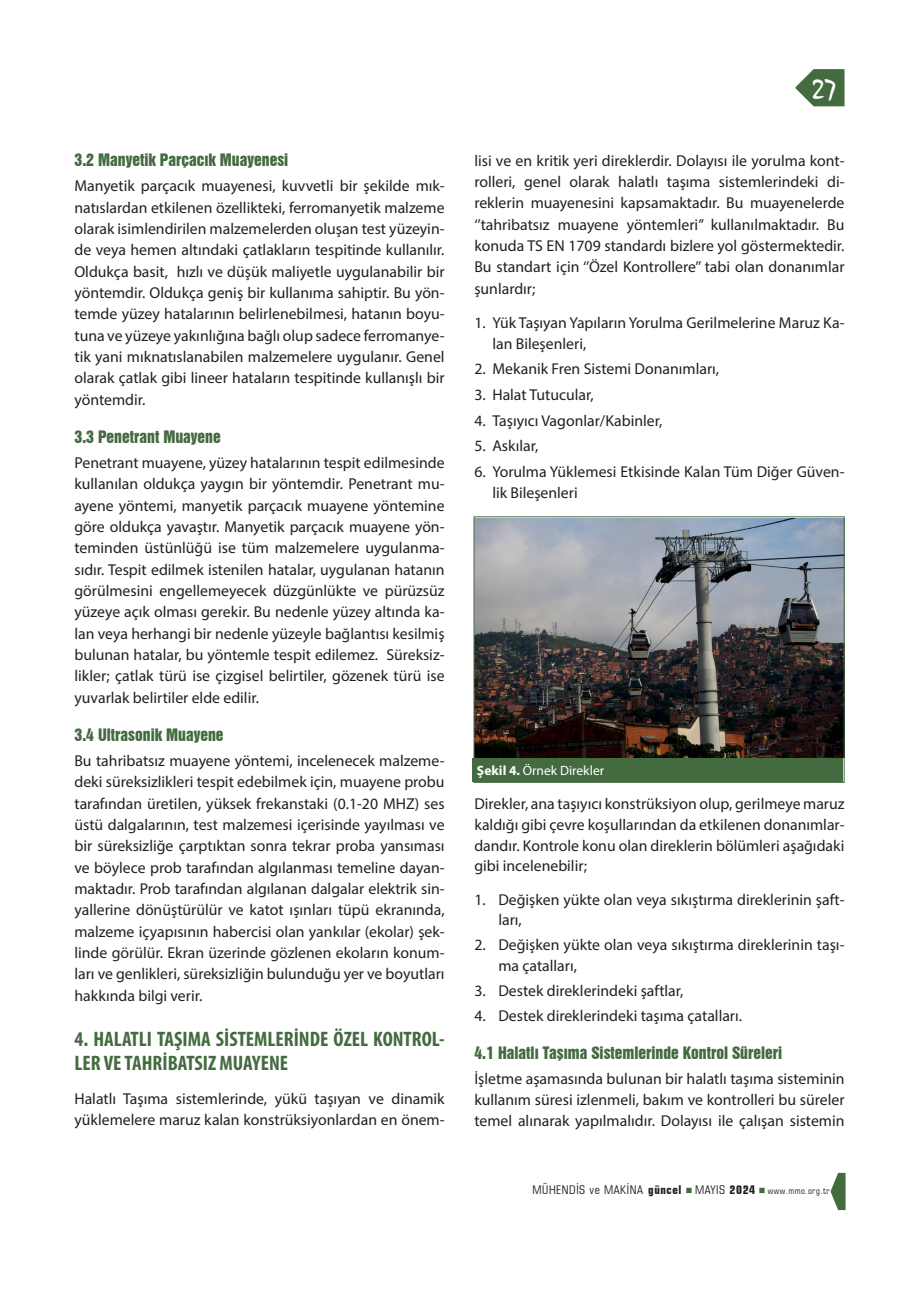
<style>
.page{position:relative;width:919px;height:1289px;background:#fff}
.page>*{position:absolute;margin:0;border:0;box-sizing:border-box;transform-origin:0 0}
.t1{font:27px "TR Mystical Plain";color:#fff}
.kosearabaslikyen{font:700 condensed 21px/24px "Myriad Pro";color:#446a40}
.KOSEMETİN{font:15.75px/21.3px "Myriad Pro";color:#231f20;text-align:justify}
.yaniarabaslik{font:15.75px "Swiss 921 BT Regular A";color:#446a40}
.sekil_yazisi{font:13.5px "Myriad Pro";color:#fff}
.t2{font:condensed 12px "Square 721 BT";letter-spacing:.05em;color:#231f20}
.t3{font:condensed 9px "Square 721 BT";letter-spacing:.05em;color:#231f20}
.s1{font-weight:700}
</style>
<div class="page">
<svg style="left:795px;top:69px;width:49px;height:37px"></svg>
<svg style="left:830px;top:1172px;width:15px;height:37px"></svg>
<img style="left:475px;top:518px;width:367px;height:239px">
<div style="left:473px;top:516px;width:371px;height:266px;border:1px solid #446a40"></div>
<div style="left:472px;top:758px;width:370px;height:23px;background:#446a40"></div>
<p class="yaniarabaslik" style="left:74px;top:149px;width:215px">3.2 Manyetik Parçacık Muayenesi</p>
<p class="KOSEMETİN" style="left:74px;top:175px;width:371px">Manyetik parçacık muayenesi, kuvvetli bir şekilde mık&shy;natıslardan etkilenen özellikteki, ferromanyetik malzeme olarak isimlendirilen malzemelerden oluşan test yüzeyin&shy;de veya hemen altındaki çatlakların tespitinde kullanılır.<br>Oldukça basit, hızlı ve düşük maliyetle uygulanabilir bir yöntemdir. Oldukça geniş bir kullanıma sahiptir. Bu yön&shy;temde yüzey hatalarının belirlenebilmesi, hatanın boyu&shy;tuna ve yüzeye yakınlığına bağlı olup sadece ferromanye&shy;tik yani mıknatıslanabilen malzemelere uygulanır. Genel olarak çatlak gibi lineer hataların tespitinde kullanışlı bir yöntemdir.</p>
<p class="yaniarabaslik" style="left:74px;top:426px;width:148px">3.3 Penetrant Muayene</p>
<p class="KOSEMETİN" style="left:74px;top:452px;width:371px">Penetrant muayene, yüzey hatalarının tespit edilmesinde kullanılan oldukça yaygın bir yöntemdir. Penetrant mu&shy;ayene yöntemi, manyetik parçacık muayene yöntemine göre oldukça yavaştır. Manyetik parçacık muayene yön&shy;teminden üstünlüğü ise tüm malzemelere uygulanma&shy;sıdır. Tespit edilmek istenilen hatalar, uygulanan hatanın görülmesini engellemeyecek düzgünlükte ve pürüzsüz yüzeye açık olması gerekir. Bu nedenle yüzey altında ka&shy;lan veya herhangi bir nedenle yüzeyle bağlantısı kesilmiş bulunan hatalar, bu yöntemle tespit edilemez. Süreksiz&shy;likler; çatlak türü ise çizgisel belirtiler, gözenek türü ise yuvarlak belirtiler elde edilir.</p>
<p class="yaniarabaslik" style="left:74px;top:724px;width:151px">3.4 Ultrasonik Muayene</p>
<p class="KOSEMETİN" style="left:74px;top:750px;width:371px">Bu tahribatsız muayene yöntemi, incelenecek malzeme&shy;deki süreksizlikleri tespit edebilmek için, muayene probu tarafından üretilen, yüksek frekanstaki (0.1-20 MHZ) ses üstü dalgalarının, test malzemesi içerisinde yayılması ve bir süreksizliğe çarptıktan sonra tekrar proba yansıması ve böylece prob tarafından algılanması temeline dayan&shy;maktadır. Prob tarafından algılanan dalgalar elektrik sin&shy;yallerine dönüştürülür ve katot ışınları tüpü ekranında, malzeme içyapısının habercisi olan yankılar (ekolar) şek&shy;linde görülür. Ekran üzerinde gözlenen ekoların konum&shy;ları ve genlikleri, süreksizliğin bulunduğu yer ve boyutları hakkında bilgi verir.</p>
<p class="kosearabaslikyen" style="left:74px;top:1026px;width:371px">4. HALATLI TAŞIMA SİSTEMLERİNDE ÖZEL KONTROL-<br>LER VE TAHRİBATSIZ MUAYENE</p>
<p class="KOSEMETİN" style="left:74px;top:1087px;width:371px">Halatlı Taşıma sistemlerinde, yükü taşıyan ve dinamik yüklemelere maruz kalan konstrüksiyonlardan en önem-</p>
<h1 class="t1" style="left:812px;top:73px;width:25px">27</h1>
<p class="KOSEMETİN" style="left:474px;top:149px;width:371px">lisi ve en kritik yeri direklerdir. Dolayısı ile yorulma kont&shy;rolleri, genel olarak halatlı taşıma sistemlerindeki di&shy;reklerin muayenesini kapsamaktadır. Bu muayenelerde ‘’tahribatsız muayene yöntemleri’’ kullanılmaktadır. Bu konuda TS EN 1709 standardı bizlere yol göstermektedir.<br>Bu standart için ‘’Özel Kontrollere’’ tabi olan donanımlar şunlardır;</p>
<p class="KOSEMETİN" style="left:492px;top:311px;width:353px;text-indent:-18px">1. Yük Taşıyan Yapıların Yorulma Gerilmelerine Maruz Ka&shy;lan Bileşenleri,</p>
<p class="KOSEMETİN" style="left:474px;top:358px;width:246px">2. Mekanik Fren Sistemi Donanımları,</p>
<p class="KOSEMETİN" style="left:474px;top:384px;width:121px">3. Halat Tutucular,</p>
<p class="KOSEMETİN" style="left:474px;top:409px;width:189px">4. Taşıyıcı Vagonlar/Kabinler,</p>
<p class="KOSEMETİN" style="left:474px;top:435px;width:66px">5. Askılar,</p>
<p class="KOSEMETİN" style="left:492px;top:460px;width:353px;text-indent:-18px">6. Yorulma Yüklemesi Etkisinde Kalan Tüm Diğer Güven&shy;lik Bileşenleri</p>
<p class="sekil_yazisi" style="left:477px;top:762px;width:129px"><span class="s1">Şekil 4.</span> Örnek Direkler</p>
<p class="KOSEMETİN" style="left:474px;top:793px;width:371px;line-height:20.7px">Direkler, ana taşıyıcı konstrüksiyon olup, gerilmeye maruz kaldığı gibi çevre koşullarından da etkilenen donanımlar&shy;dandır. Kontrole konu olan direklerin bölümleri aşağıdaki gibi incelenebilir;</p>
<p class="KOSEMETİN" style="left:498px;top:888px;width:347px;line-height:20.7px;text-indent:-24px">1. Değişken yükte olan veya sıkıştırma direklerinin şaft&shy;ları,</p>
<p class="KOSEMETİN" style="left:498px;top:934px;width:347px;line-height:20.7px;text-indent:-24px">2. Değişken yükte olan veya sıkıştırma direklerinin taşı&shy;ma çatalları,</p>
<p class="KOSEMETİN" style="left:474px;top:979px;width:210px">3. Destek direklerindeki şaftlar,</p>
<p class="KOSEMETİN" style="left:474px;top:1004px;width:269px">4. Destek direklerindeki taşıma çatalları.</p>
<p class="yaniarabaslik" style="left:474px;top:1042px;width:309px">4.1 Halatlı Taşıma Sistemlerinde Kontrol Süreleri</p>
<p class="KOSEMETİN" style="left:474px;top:1068px;width:371px">İşletme aşamasında bulunan bir halatlı taşıma sisteminin kullanım süresi izlenmeli, bakım ve kontrolleri bu süreler temel alınarak yapılmalıdır. Dolayısı ile çalışan sistemin</p>
<p class="t2" style="left:532px;top:1182px;width:224px">MÜHENDİS ve MAKİNA <span class="s1">güncel</span> MAYIS <span class="s1">2024</span></p>
<p class="t3" style="left:767px;top:1185px;width:63px">www.mmo.org.tr</p>
</div>
